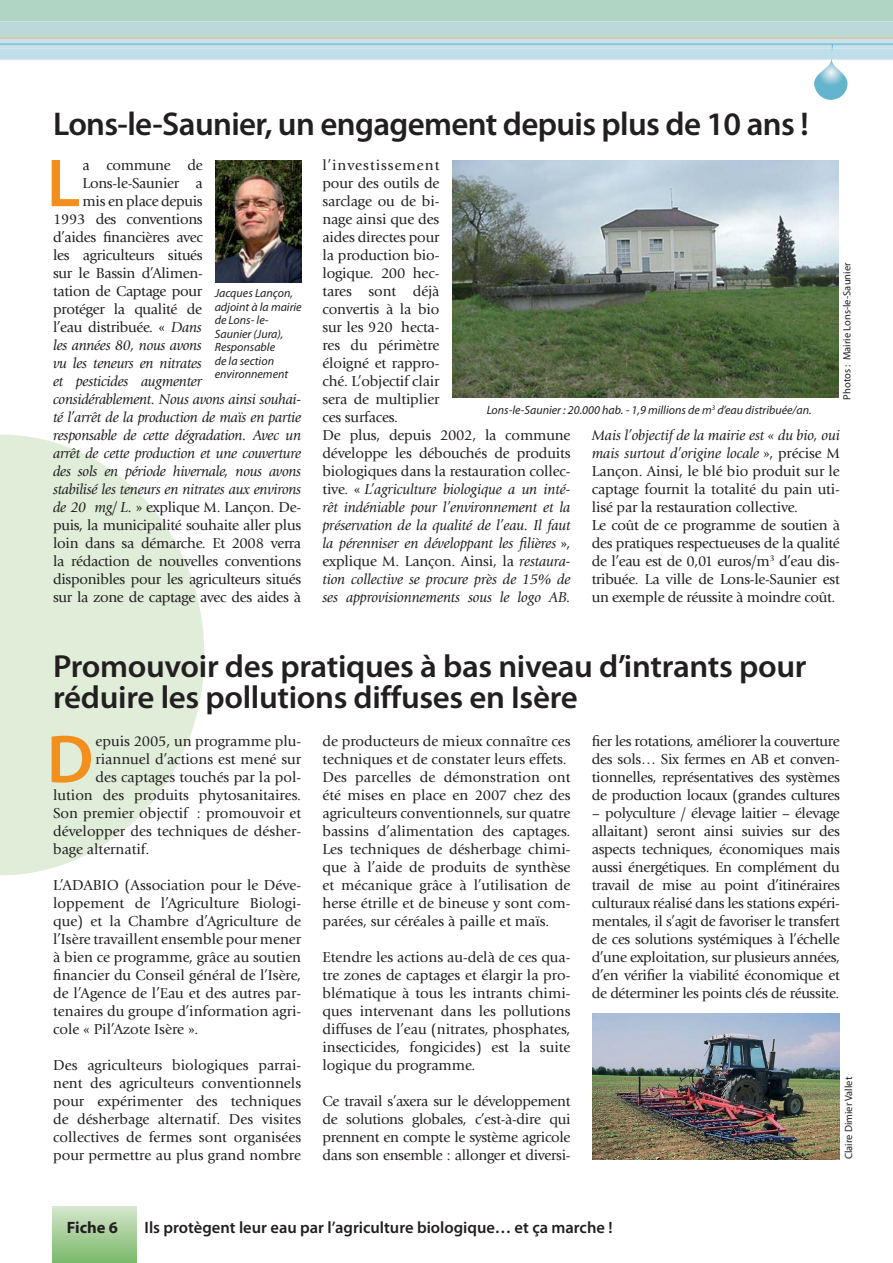
<style>
.page{position:relative;width:893px;height:1263px;background:#fff}
.page>*{position:absolute;margin:0;border:0;box-sizing:border-box;transform-origin:0 0}
.t1{font:600 68.4px "Myriad Pro";color:#f38f1d}
.t2{font:600 33px "Myriad Pro";letter-spacing:-.02em;color:#231f20}
.t3{font:600 31.95px/32px "Myriad Pro";letter-spacing:-.01em;color:#231f20}
.t4{font:600 16.5px "Myriad Pro";color:#231f20}
.t5{font:700 16.5px "Myriad Pro";color:#231f20}
.t6{font:15px/18px "Giovanni";letter-spacing:-.01em;color:#231f20;text-align:justify}
.t7{font:italic 15px "Giovanni";letter-spacing:-.02em;color:#231f20}
.t8{font:italic 12px/13.5px "Myriad Pro";color:#231f20}
.t9{font:10.5px "Myriad Pro";color:#231f20}
.s1{font-style:italic}
</style>
<div class="page">
<div style="left:52px;top:1206px;width:84px;height:57px;background:linear-gradient(to bottom,#d6e6cd,#79b869)"></div>
<svg style="left:0;top:0;width:893px;height:43px;background:#c2dfe2"></svg>
<hr style="left:0;top:37px;width:893px;height:2px;background:#d7c7ab">
<div style="left:0;top:22px;width:893px;height:14px;background:#bbdad7"></div>
<div style="left:0;top:1px;width:893px;height:20px;background:#b1d5c5"></div>
<svg style="left:0;top:43px;width:893px;height:57px"></svg>
<svg style="left:0;top:435px;width:204px;height:440px;fill:#dfedd9"></svg>
<img style="left:216px;top:161px;width:86px;height:122px">
<img style="left:452px;top:161px;width:387px;height:236px">
<img style="left:592px;top:1014px;width:248px;height:146px">
<h2 class="t2" style="left:53px;top:112px;width:757px">Lons-le-Saunier, un engagement depuis plus de 10 ans !</h2>
<h1 class="t1" style="left:47px;top:157px;width:35px">L</h1>
<p class="t6" style="left:83px;top:158px;width:122px">a commune de</p>
<p class="t6" style="left:83px;top:176px;width:122px">Lons-le-Saunier a</p>
<p class="t6" style="left:83px;top:194px;width:122px">mis en place depuis</p>
<p class="t6" style="left:53px;top:212px;width:151px">1993 des conventions</p>
<p class="t6" style="left:53px;top:230px;width:151px">d’aides financières avec</p>
<p class="t6" style="left:53px;top:248px;width:151px">les agriculteurs situés</p>
<p class="t6" style="left:53px;top:266px;width:151px">sur le Bassin d’Alimen-</p>
<p class="t6" style="left:53px;top:284px;width:150px">tation de Captage pour</p>
<p class="t6" style="left:53px;top:302px;width:150px">protéger la qualité de</p>
<p class="t6" style="left:53px;top:320px;width:150px">l’eau distribuée. « <span class="s1">Dans</span></p>
<p class="t7" style="left:53px;top:339px;width:150px">les années 80, nous avons</p>
<p class="t7" style="left:53px;top:357px;width:150px">vu les teneurs en nitrates</p>
<p class="t7" style="left:53px;top:375px;width:150px">et pesticides augmenter</p>
<p class="t7" style="left:53px;top:393px;width:250px">considérablement. Nous avons ainsi souhai-</p>
<p class="t7" style="left:53px;top:411px;width:250px">té l’arrêt de la production de maïs en partie</p>
<p class="t7" style="left:53px;top:429px;width:250px">responsable de cette dégradation. Avec un</p>
<p class="t7" style="left:53px;top:447px;width:250px">arrêt de cette production et une couverture</p>
<p class="t7" style="left:53px;top:465px;width:250px">des sols en période hivernale, nous avons</p>
<p class="t7" style="left:53px;top:483px;width:250px">stabilisé les teneurs en nitrates aux environs</p>
<p class="t6" style="left:53px;top:500px;width:250px"><span class="s1">de 20 mg/ L.</span> » explique M. Lançon. De-</p>
<p class="t6" style="left:53px;top:518px;width:250px">puis, la municipalité souhaite aller plus</p>
<p class="t6" style="left:53px;top:536px;width:250px">loin dans sa démarche. Et 2008 verra</p>
<p class="t6" style="left:53px;top:554px;width:250px">la rédaction de nouvelles conventions</p>
<p class="t6" style="left:53px;top:572px;width:250px">disponibles pour les agriculteurs situés</p>
<p class="t6" style="left:53px;top:590px;width:250px">sur la zone de captage avec des aides à</p>
<p class="t8" style="left:215px;top:287px;width:88px">Jacques Lançon, adjoint à la mairie de Lons- le-<br>Saunier (Jura),<br>Responsable<br>de la section environnement</p>
<p class="t6" style="left:322px;top:158px;width:250px;text-align:left">l’investissement<br>pour des outils de<br>sarclage ou de bi-<br>nage ainsi que des<br>aides directes pour<br>la production bio-<br>logique. 200 hec-<br>tares sont déjà<br>convertis à la bio<br>sur les 920 hecta-<br>res du périmètre<br>éloigné et rappro-<br>ché. L’objectif clair<br>sera de multiplier<br>ces surfaces.<br>De plus, depuis 2002, la commune développe les débouchés de produits biologiques dans la restauration collec&shy;tive. « <span class="s1">L’agriculture biologique a un inté&shy;rêt indéniable pour l’environnement et la préservation de la qualité de l’eau. Il faut la pérenniser en développant les filières</span> », explique M. Lançon. Ainsi, la <span class="s1">restaura&shy;tion collective se procure près de 15% de ses approvisionnements sous le logo AB.</span></p>
<p class="t9" style="left:843px;top:400px;width:138px;rotate:-90deg">Photos : Mairie Lons-le-Saunier</p>
<p class="t8" style="left:487px;top:404px;width:327px">Lons-le-Saunier : 20.000 hab. - 1,9 millions de m<sup>3</sup> d’eau distribuée/an.</p>
<p class="t6" style="left:592px;top:428px;width:250px;text-align:left"><span class="s1">Mais l’objectif de la mairie est « du bio, oui mais surtout d’origine locale</span> », précise M Lançon. Ainsi, le blé bio produit sur le captage fournit la totalité du pain uti&shy;lisé par la restauration collective.<br>Le coût de ce programme de soutien à des pratiques respectueuses de la qualité de l’eau est de 0,01 euros/m<sup>3</sup> d’eau dis&shy;tribuée. La ville de Lons-le-Saunier est un exemple de réussite à moindre coût.</p>
<h3 class="t3" style="left:53px;top:652px;width:755px">Promouvoir des pratiques à bas niveau d’intrants pour réduire les pollutions diffuses en Isère</h3>
<h1 class="t1" style="left:47px;top:733px;width:48px">D</h1>
<p class="t6" style="left:96px;top:734px;width:207px">epuis 2005, un programme plu-</p>
<p class="t6" style="left:96px;top:752px;width:207px">riannuel d’actions est mené sur</p>
<p class="t6" style="left:96px;top:770px;width:207px">des captages touchés par la pol-</p>
<p class="t6" style="left:53px;top:788px;width:250px">lution des produits phytosanitaires.</p>
<p class="t6" style="left:53px;top:806px;width:250px">Son premier objectif : promouvoir et</p>
<p class="t6" style="left:53px;top:824px;width:250px">développer des techniques de désher-</p>
<p class="t6" style="left:53px;top:842px;width:98px">bage alternatif.</p>
<p class="t6" style="left:53px;top:878px;width:250px">L’ADABIO (Association pour le Déve&shy;loppement de l’Agriculture Biologi&shy;que) et la Chambre d’Agriculture de l’Isère travaillent ensemble pour mener à bien ce programme, grâce au soutien financier du Conseil général de l’Isère, de l’Agence de l’Eau et des autres par&shy;tenaires du groupe d’information agri&shy;cole « Pil’Azote Isère ».</p>
<p class="t6" style="left:53px;top:1058px;width:250px">Des agriculteurs biologiques parrai&shy;nent des agriculteurs conventionnels pour expérimenter des techniques de désherbage alternatif. Des visites collectives de fermes sont organisées pour permettre au plus grand nombre</p>
<p class="t6" style="left:322px;top:734px;width:250px;text-align:left">de producteurs de mieux connaître ces techniques et de constater leurs effets.<br>Des parcelles de démonstration ont été mises en place en 2007 chez des agriculteurs conventionnels, sur quatre bassins d’alimentation des captages.<br>Les techniques de désherbage chimi&shy;que à l’aide de produits de synthèse et mécanique grâce à l’utilisation de herse étrille et de bineuse y sont com&shy;parées, sur céréales à paille et maïs.</p>
<p class="t6" style="left:322px;top:950px;width:250px">Etendre les actions au-delà de ces qua&shy;tre zones de captages et élargir la pro&shy;blématique à tous les intrants chimi&shy;ques intervenant dans les pollutions diffuses de l’eau (nitrates, phosphates, insecticides, fongicides) est la suite logique du programme.</p>
<p class="t6" style="left:322px;top:1094px;width:250px">Ce travail s’axera sur le développement de solutions globales, c’est-à-dire qui prennent en compte le système agricole dans son ensemble : allonger et diversi-</p>
<p class="t6" style="left:592px;top:734px;width:250px">fier les rotations, améliorer la couverture des sols… Six fermes en AB et conven&shy;tionnelles, représentatives des systèmes de production locaux (grandes cultures</p>
<p class="t6" style="left:592px;top:806px;width:250px">– polyculture / élevage laitier – élevage allaitant) seront ainsi suivies sur des aspects techniques, économiques mais aussi énergétiques. En complément du travail de mise au point d’itinéraires culturaux réalisé dans les stations expéri&shy;mentales, il s’agit de favoriser le transfert de ces solutions systémiques à l’échelle d’une exploitation, sur plusieurs années, d’en vérifier la viabilité économique et de déterminer les points clés de réussite.</p>
<p class="t9" style="left:844px;top:1159px;width:84px;rotate:-90deg">Claire Dimier Vallet</p>
<p class="t5" style="left:67px;top:1221px;width:53px">Fiche 6</p>
<p class="t4" style="left:145px;top:1221px;width:469px">Ils protègent leur eau par l’agriculture biologique… et ça marche !</p>
</div>
